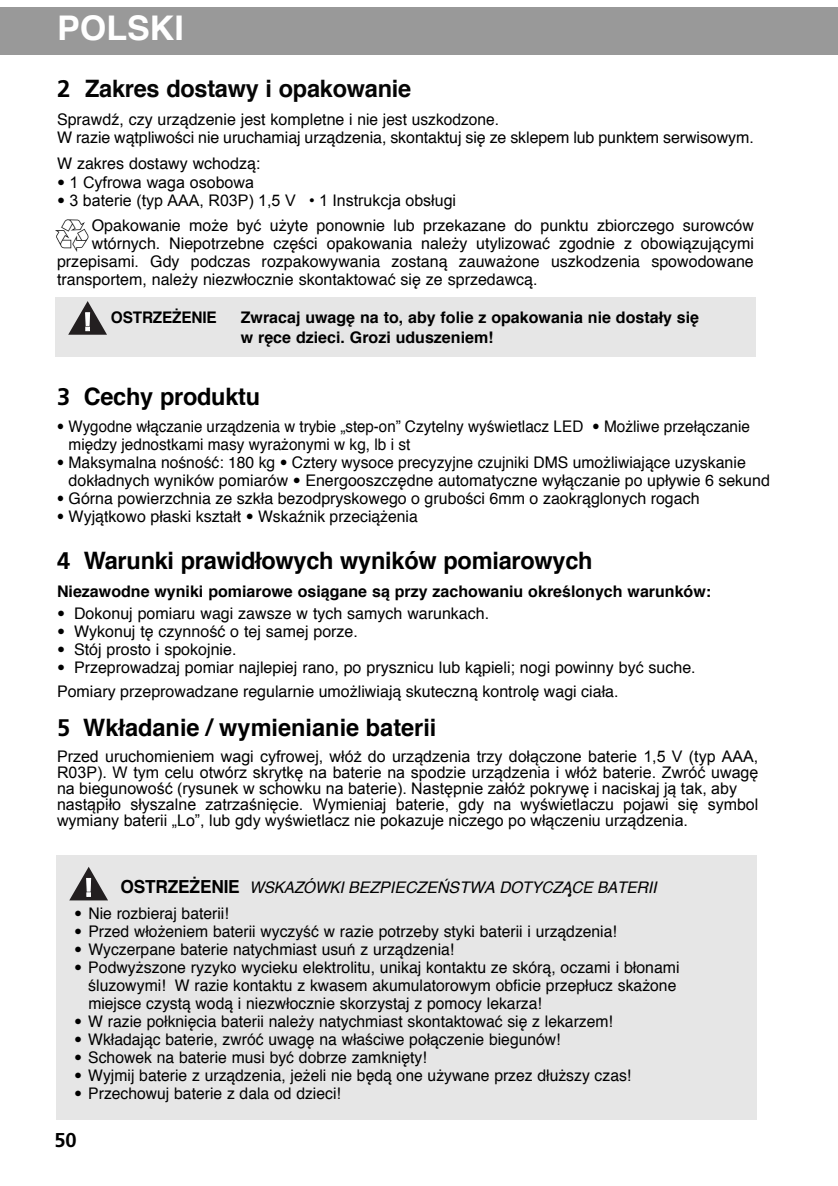
<style>
.page{position:relative;width:838px;height:1186px;background:#fff}
.page>*{position:absolute;margin:0;border:0;box-sizing:border-box;transform-origin:0 0}
.t1{font:700 34px "Helvetica";color:#fff}
.t2{font:700 24px "Helvetica";letter-spacing:-.01em;color:#000}
.t3{font:700 24px "Helvetica";letter-spacing:-.01em;color:#050505}
.t4{font:700 20px "Frutiger";color:#000}
.t5{font:16px/18px "Helvetica";color:#000}
.t6{font:16px/16px "Arial";color:#000}
.t7{font:700 16px/20px "Helvetica";color:#000}
.t8{font:16px/18px "Helvetica";color:#000;scale:.94 1}
.t9{font:italic 16px "Helvetica";letter-spacing:-.01em;color:#000;scale:.96 1}
.t10{font:700 16px "Helvetica";color:#000;scale:.96 1}
.s1{font-family:"Frutiger";color:#000}
.s2{font-family:"Frutiger";font-weight:300}
.s3{font-family:"Frutiger"}
.s4{font-family:"Arial"}
.s5{font-weight:700;font-style:normal;font-size:18px}
</style>
<div class="page">
<div style="left:0;top:7px;width:837px;height:47px;background:#999"></div>
<div style="left:56px;top:856px;width:700px;height:264px;background:#e6e6e6"></div>
<svg style="left:69px;top:867px;width:39px;height:33px"></svg>
<div style="left:55px;top:297px;width:700px;height:59px;background:#e6e6e6"></div>
<svg style="left:68px;top:301px;width:39px;height:34px"></svg>
<img style="left:55px;top:220px;width:33px;height:32px">
<h1 class="t1" style="left:57px;top:14px;width:128px">POLSKI</h1>
<h2 class="t3" style="left:57px;top:79px;width:355px"><span class="s1">2</span> Zakres dostawy i opakowanie</h2>
<p class="t5" style="left:57px;top:112px;width:698px">Sprawdź, czy urządzenie jest kompletne i nie jest uszkodzone.<br>W razie wątpliwości nie uruchamiaj urządzenia, skontaktuj się ze sklepem lub punktem serwisowym.</p>
<p class="t5" style="left:57px;top:156px;width:205px">W zakres dostawy wchodzą:</p>
<p class="t6" style="left:57px;top:174px;width:198px"><span class="s2">•</span> 1 Cyfrowa waga osobowa</p>
<p class="t6" style="left:57px;top:192px;width:400px"><span class="s2">•</span> 3 baterie (typ AAA, R03P) 1,5 V • 1 Instrukcja obsługi</p>
<p class="t5" style="left:92px;top:218px;width:663px">Opakowanie może być użyte ponownie lub przekazane do punktu zbiorczego surowców</p>
<p class="t5" style="left:92px;top:236px;width:663px">wtórnych. Niepotrzebne części opakowania należy utylizować zgodnie z obowiązującymi</p>
<p class="t5" style="left:57px;top:254px;width:698px">przepisami. Gdy podczas rozpakowywania zostaną zauważone uszkodzenia spowodowane</p>
<p class="t5" style="left:57px;top:272px;width:482px">transportem, należy niezwłocznie skontaktować się ze sprzedawcą.</p>
<p class="t10" style="left:111px;top:311px;width:112px">OSTRZEŻENIE</p>
<p class="t7" style="left:241px;top:309px;width:459px">Zwracaj uwagę na to, aby folie z opakowania nie dostały się w ręce dzieci. Grozi uduszeniem!</p>
<h2 class="t2" style="left:57px;top:387px;width:204px"><span class="s3">3</span> Cechy produktu</h2>
<p class="t8" style="left:69px;top:418px;width:726px;text-indent:-12px"><span class="s2">•</span> Wygodne włączanie urządzenia w trybie „step-on” Czytelny wyświetlacz <span class="s4">LED</span> <span class="s2">•</span> Możliwe przełączanie między jednostkami masy wyrażonymi w kg, lb i st</p>
<p class="t5" style="left:69px;top:454px;width:702px;text-indent:-12px"><span class="s2">•</span> Maksymalna nośność: 180 kg <span class="s2">•</span> Cztery wysoce precyzyjne czujniki DMS umożliwiające uzyskanie dokładnych wyników pomiarów <span class="s2">•</span> energooszczędne automatyczne wyłączanie po upływie 6 sekund</p>
<p class="t5" style="left:57px;top:490px;width:644px"><span class="s2">•</span> Górna powierzchnia ze szkła bezodpryskowego o grubości 6mm o zaokrąglonych rogach</p>
<p class="t5" style="left:57px;top:508px;width:362px"><span class="s2">•</span> Wyjątkowo płaski kształt <span class="s2">•</span> Wskaźnik przeciążenia</p>
<h2 class="t2" style="left:57px;top:551px;width:537px"><span class="s3">4</span> Warunki prawidłowych wyników pomiarowych</h2>
<p class="t7" style="left:57px;top:583px;width:655px">Niezawodne wyniki pomiarowe osiągane są przy zachowaniu określonych warunków:</p>
<p class="t5" style="left:57px;top:606px;width:433px"><span class="s2">•</span> Dokonuj pomiaru wagi zawsze w tych samych warunkach.</p>
<p class="t5" style="left:57px;top:624px;width:302px"><span class="s2">•</span> Wykonuj tę czynność o tej samej porze.</p>
<p class="t5" style="left:57px;top:642px;width:181px"><span class="s2">•</span> Stój prosto i spokojnie.</p>
<p class="t5" style="left:57px;top:657px;width:640px;line-height:24px"><span class="s2">•</span> Przeprowadzaj pomiar najlepiej rano, po prysznicu lub kąpieli; nogi powinny być suche.<br>Pomiary przeprowadzane regularnie umożliwiają skuteczną kontrolę wagi ciała.</p>
<h2 class="t2" style="left:57px;top:718px;width:381px"><span class="s3">5</span> Wkładanie / wymienianie baterii</h2>
<p class="t6" style="left:57px;top:748px;width:702px">Przed uruchomieniem wagi cyfrowej, włóż do urządzenia trzy dołączone baterie 1,5 V (typ AAA, R03P). W tym celu otwórz skrytkę na baterie na spodzie urządzenia i włóż baterie. Zwróć uwagę na biegunowość (rysunek w schowku na baterie). Następnie załóż pokrywę i naciskaj ją tak, aby nastąpiło słyszalne zatrzaśnięcie. Wymieniaj baterie, gdy na wyświetlaczu pojawi się symbol wymiany baterii „Lo”, lub gdy wyświetlacz nie pokazuje niczego po włączeniu urządzenia.</p>
<p class="t9" style="left:121px;top:881px;width:559px"><span class="s5">OSTRZEŻENIE</span> WSKAZÓWKI BEZPIECZEŃSTWA dOTYCZą¸CE BATERII</p>
<p class="t5" style="left:74px;top:906px;width:156px"><span class="s2">•</span> Nie rozbieraj baterii!</p>
<p class="t5" style="left:74px;top:924px;width:544px"><span class="s2">•</span> Przed włożeniem baterii wyczyść w razie potrzeby styki baterii i urządzenia!</p>
<p class="t5" style="left:74px;top:942px;width:381px"><span class="s2">•</span> Wyczerpane baterie natychmiast usuń z urządzenia!</p>
<p class="t5" style="left:88px;top:960px;width:592px;text-indent:-14px"><span class="s2">•</span> Podwyższone ryzyko wycieku elektrolitu, unikaj kontaktu ze skórą, oczami i błonami śluzowymi! W razie kontaktu z kwasem akumulatorowym obficie przepłucz skażone miejsce czystą wodą i niezwłocznie skorzystaj z pomocy lekarza!</p>
<p class="t5" style="left:74px;top:1014px;width:540px"><span class="s2">•</span> W razie połknięcia baterii należy natychmiast skontaktować się z lekarzem!</p>
<p class="t5" style="left:74px;top:1032px;width:488px"><span class="s2">•</span> Wkładając baterie, zwróć uwagę na właściwe połączenie biegunów!</p>
<p class="t5" style="left:74px;top:1050px;width:354px"><span class="s2">•</span> Schowek na baterie musi być dobrze zamknięty!</p>
<p class="t5" style="left:74px;top:1068px;width:558px"><span class="s2">•</span> Wyjmij baterie z urządzenia, jeżeli nie będą one używane przez dłuższy czas!</p>
<p class="t5" style="left:74px;top:1086px;width:268px"><span class="s2">•</span> Przechowuj baterie z dala od dzieci!</p>
<p class="t4" style="left:54px;top:1131px;width:24px">50</p>
</div>
